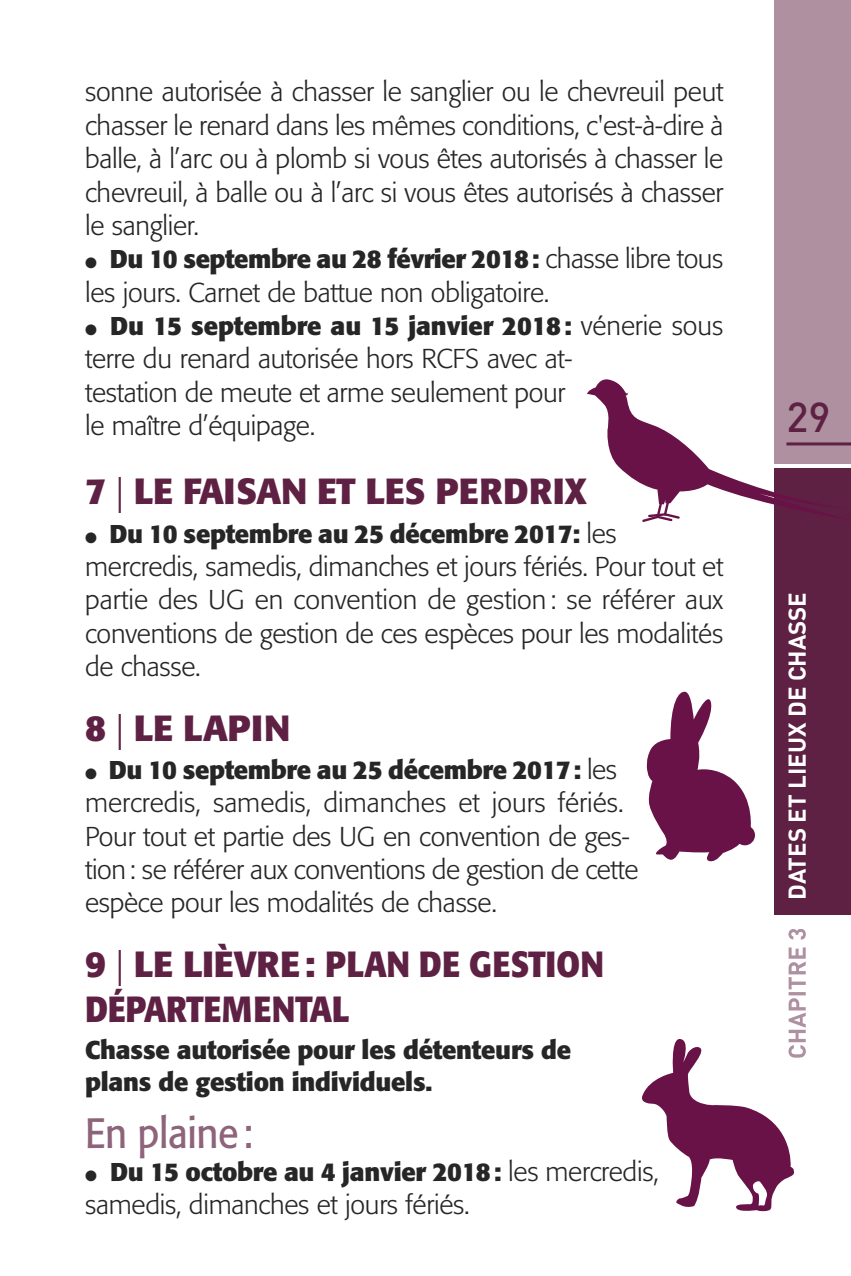
<style>
.page{position:relative;width:851px;height:1276px;background:#fff}
.page>*{position:absolute;margin:0;border:0;box-sizing:border-box;transform-origin:0 0}
.t1{font:42px "Formata";letter-spacing:-.01em;color:#8e647b;scale:.9 1}
.t2{font:500 41.4px "DIN";color:#5e2143}
.t3{font:700 36px/45.3px "Formata";letter-spacing:-.01em;color:#5e2143}
.t4{font:300 27px/33.3px "Formata";letter-spacing:-.01em;color:#272627;text-align:justify}
.t5{font:700 25.5px/32.1px "Formata";letter-spacing:-.01em;color:#272627}
.t6{font:700 24px "DIN";color:#fff}
.s1{font-weight:300;font-size:27px}
.s2{font-weight:300}
</style>
<div class="page">
<div style="left:773px;top:468px;width:77px;height:446px;background:#5e2143"></div>
<div style="left:773px;top:0;width:77px;height:463px;background:#ae90a1"></div>
<svg style="left:587px;top:378px;width:263px;height:144px"></svg>
<svg style="left:646px;top:691px;width:109px;height:171px"></svg>
<div style="left:734px;top:825px;width:20px;height:20px;background:#691247;border-radius:50%"></div>
<svg style="left:642px;top:929px;width:163px;height:283px"></svg>
<p class="t4" style="left:85px;top:77px;width:639px">sonne autorisée à chasser le sanglier ou le chevreuil peut chasser le renard dans les mêmes conditions, c'est-à-dire à balle, à l’arc ou à plomb si vous êtes autorisés à chasser le chevreuil, à balle ou à l’arc si vous êtes autorisés à chasser le sanglier.</p>
<p class="t5" style="left:85px;top:245px;width:639px">● Du 10 septembre au 28 février 2018: <span class="s1">chasse libre tous</span></p>
<p class="t4" style="left:85px;top:278px;width:466px">les jours. Carnet de battue non obligatoire.</p>
<p class="t5" style="left:85px;top:312px;width:639px">● Du 15 septembre au 15 janvier 2018: <span class="s1">vénerie sous</span></p>
<p class="t4" style="left:85px;top:344px;width:488px;text-align:left">terre du renard autorisée hors RCFS avec at&shy;testation de meute et arme seulement pour le maître d’équipage.</p>
<h3 class="t3" style="left:85px;top:472px;width:503px">7 <span class="s2">|</span> LE FAISAN ET LES PERDRIX</h3>
<p class="t5" style="left:85px;top:519px;width:533px">● Du 10 septembre au 25 décembre 2017: <span class="s1">les</span></p>
<p class="t4" style="left:85px;top:552px;width:639px">mercredis, samedis, dimanches et jours fériés. Pour tout et partie des UG en convention de gestion: se référer aux conventions de gestion de ces espèces pour les modalités de chasse.</p>
<h3 class="t3" style="left:85px;top:708px;width:207px">8 <span class="s2">|</span> LE LAPIN</h3>
<p class="t5" style="left:85px;top:756px;width:533px">● Du 10 septembre au 25 décembre 2017: <span class="s1">les</span></p>
<p class="t4" style="left:85px;top:788px;width:555px;text-align:left">mercredis, samedis, dimanches et jours fériés.<br>Pour tout et partie des UG en convention de ges&shy;tion: se référer aux conventions de gestion de cette espèce pour les modalités de chasse.</p>
<h3 class="t3" style="left:85px;top:944px;width:520px">9 <span class="s2">|</span> LE LIÈVRE: PLAN DE GESTION<br>DÉPARTEMENTAL</h3>
<p class="t5" style="left:85px;top:1036px;width:487px">Chasse autorisée pour les détenteurs de plans de gestion individuels.</p>
<h1 class="t1" style="left:85px;top:1115px;width:188px">En plaine:</h1>
<p class="t5" style="left:85px;top:1158px;width:575px">● Du 15 octobre au 4 janvier 2018: <span class="s1">les mercredis,</span></p>
<p class="t4" style="left:85px;top:1190px;width:386px">samedis, dimanches et jours fériés.</p>
<h2 class="t2" style="left:786px;top:394px;width:46px">29</h2>
<p class="t6" style="left:783px;top:900px;width:309px;rotate:-90deg">DATES ET LIEUX DE CHASSE</p>
</div>
